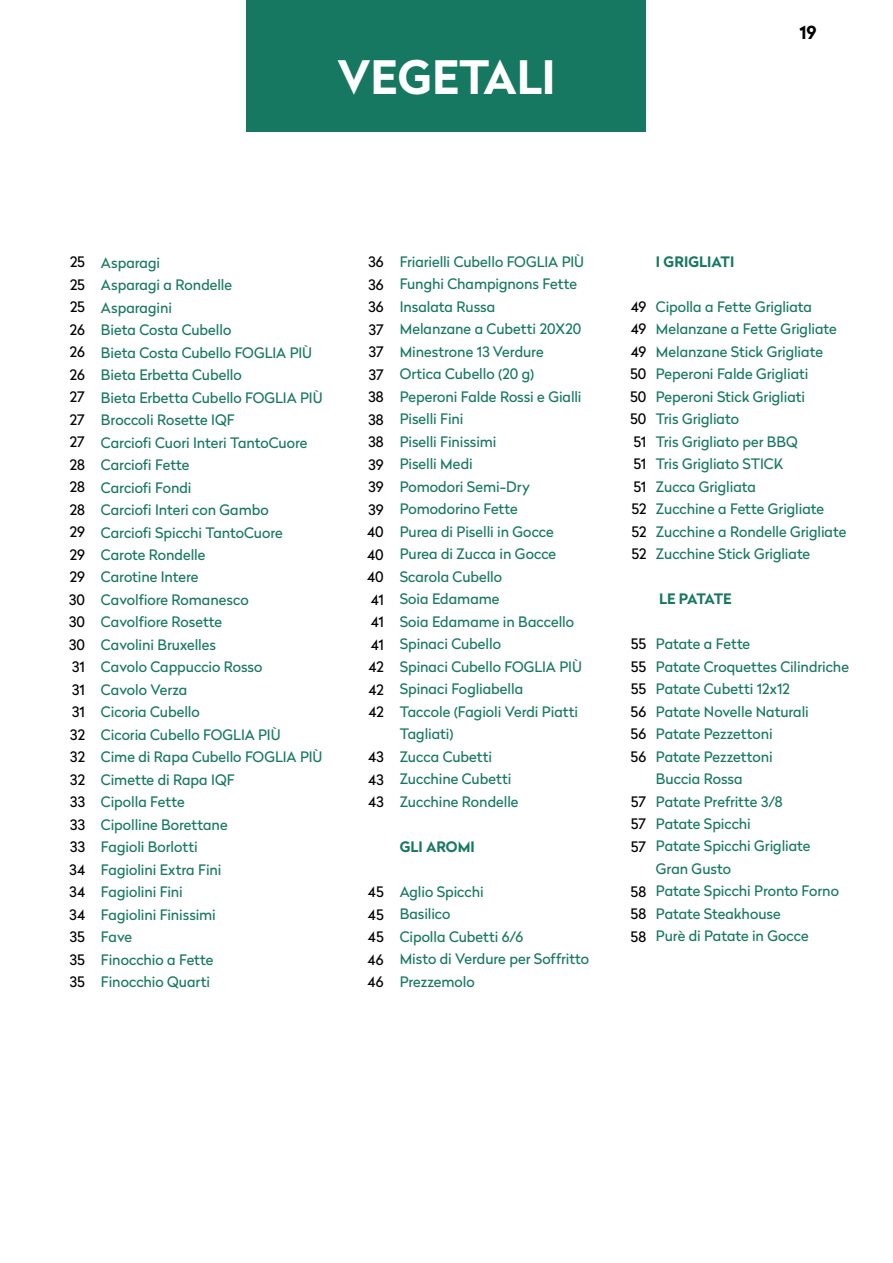
<style>
.page{position:relative;width:893px;height:1263px;background:#fff}
.page>*{position:absolute;margin:0;border:0;box-sizing:border-box;transform-origin:0 0}
.t1{font:700 45.9px "Radikal";color:#fff}
.t2{font:700 18px "Radikal";color:#000}
.t3{font:14.4px/22.5px "Radikal";letter-spacing:-.005em;color:#177861}
.t4{font:14.4px/22.5px "Radikal";letter-spacing:.005em;color:#000;text-align:justify}
.t5{font:700 14.4px "Radikal";color:#177861}
.t6{font:700 14.4px "Radikal";letter-spacing:-.08em;color:#177861}
</style>
<div class="page">
<div style="left:247px;top:0;width:399px;height:132px;background:#177861"></div>
<h1 class="t1" style="left:337px;top:43px;width:220px">VEGETALI</h1>
<p class="t2" style="left:799px;top:19px;width:19px">19</p>
<p class="t4" style="left:69px;top:250px;width:18px">25<br>25<br>25<br>26<br>26<br>26<br>27<br>27<br>27<br>28<br>28<br>28<br>29<br>29<br>29<br>30<br>30<br>30<br>31<br>31<br>31<br>32<br>32<br>32<br>33<br>33<br>33<br>34<br>34<br>34<br>35<br>35<br>35</p>
<p class="t4" style="left:367px;top:250px;width:18px">36<br>36<br>36<br>37<br>37<br>37<br>38<br>38<br>38<br>39<br>39<br>39<br>40<br>40<br>40<br>41<br>41<br>41<br>42<br>42<br>42</p>
<p class="t3" style="left:101px;top:251px;width:223px">Asparagi<br>Asparagi a Rondelle<br>Asparagini<br>Bieta Costa Cubello<br>Bieta Costa Cubello FOGLIA PIÙ<br>Bieta Erbetta Cubello<br>Bieta Erbetta Cubello FOGLIA PIÙ<br>Broccoli Rosette IQF<br>Carciofi Cuori Interi TantoCuore<br>Carciofi Fette<br>Carciofi Fondi<br>Carciofi Interi con Gambo<br>Carciofi Spicchi TantoCuore<br>Carote Rondelle<br>Carotine Intere<br>Cavolfiore Romanesco<br>Cavolfiore Rosette<br>Cavolini Bruxelles<br>Cavolo Cappuccio Rosso<br>Cavolo Verza<br>Cicoria Cubello<br>Cicoria Cubello FOGLIA PIÙ<br>Cime di Rapa Cubello FOGLIA PIÙ<br>Cimette di Rapa IQF<br>Cipolla Fette<br>Cipolline Borettane<br>Fagioli Borlotti<br>Fagiolini Extra Fini<br>Fagiolini Fini<br>Fagiolini Finissimi<br>Fave<br>Finocchio a Fette<br>Finocchio Quarti</p>
<p class="t4" style="left:368px;top:745px;width:17px">43<br>43<br>43</p>
<p class="t4" style="left:368px;top:880px;width:18px">45<br>45<br>45<br>46<br>46</p>
<p class="t3" style="left:400px;top:250px;width:186px">Friarielli Cubello FOGLIA PIÙ<br>Funghi Champignons Fette<br>Insalata Russa<br>Melanzane a Cubetti 20X20<br>Minestrone 13 Verdure<br>Ortica Cubello (20 g)<br>Peperoni Falde Rossi e Gialli<br>Piselli Fini<br>Piselli Finissimi<br>Piselli Medi<br>Pomodori Semi-Dry<br>Pomodorino Fette<br>Purea di Piselli in Gocce<br>Purea di Zucca in Gocce<br>Scarola Cubello<br>Soia Edamame<br>Soia Edamame in Baccello<br>Spinaci Cubello<br>Spinaci Cubello FOGLIA PIÙ<br>Spinaci Fogliabella<br>Taccole (Fagioli Verdi Piatti<br>Tagliati)<br>Zucca Cubetti<br>Zucchine Cubetti<br>Zucchine Rondelle</p>
<p class="t5" style="left:400px;top:836px;width:77px">GLI AROMI</p>
<p class="t3" style="left:400px;top:880px;width:191px">Aglio Spicchi<br>Basilico<br>Cipolla Cubetti 6/6<br>Misto di Verdure per Soffritto<br>Prezzemolo</p>
<p class="t4" style="left:630px;top:295px;width:18px">49<br>49<br>49<br>50<br>50<br>50<br>51<br>51<br>51<br>52<br>52<br>52</p>
<p class="t4" style="left:631px;top:632px;width:17px">55<br>55<br>55<br>56<br>56<br>56</p>
<p class="t4" style="left:631px;top:790px;width:17px">57<br>57<br>57</p>
<p class="t4" style="left:631px;top:880px;width:17px">58<br>58<br>58</p>
<p class="t5" style="left:656px;top:251px;width:80px">I GRIGLIATI</p>
<p class="t3" style="left:656px;top:295px;width:192px">Cipolla a Fette Grigliata<br>Melanzane a Fette Grigliate<br>Melanzane Stick Grigliate<br>Peperoni Falde Grigliati<br>Peperoni Stick Grigliati<br>Tris Grigliato<br>Tris Grigliato per BBQ<br>Tris Grigliato STICK<br>Zucca Grigliata<br>Zucchine a Fette Grigliate<br>Zucchine a Rondelle Grigliate<br>Zucchine Stick Grigliate</p>
<p class="t6" style="left:659px;top:588px;width:74px">LE PATATE</p>
<p class="t3" style="left:656px;top:632px;width:195px">Patate a Fette<br>Patate Croquettes Cilindriche<br>Patate Cubetti 12x12<br>Patate Novelle Naturali<br>Patate Pezzettoni<br>Patate Pezzettoni<br>Buccia Rossa<br>Patate Prefritte 3/8<br>Patate Spicchi<br>Patate Spicchi Grigliate<br>Gran Gusto<br>Patate Spicchi Pronto Forno<br>Patate Steakhouse<br>Purè di Patate in Gocce</p>
</div>
